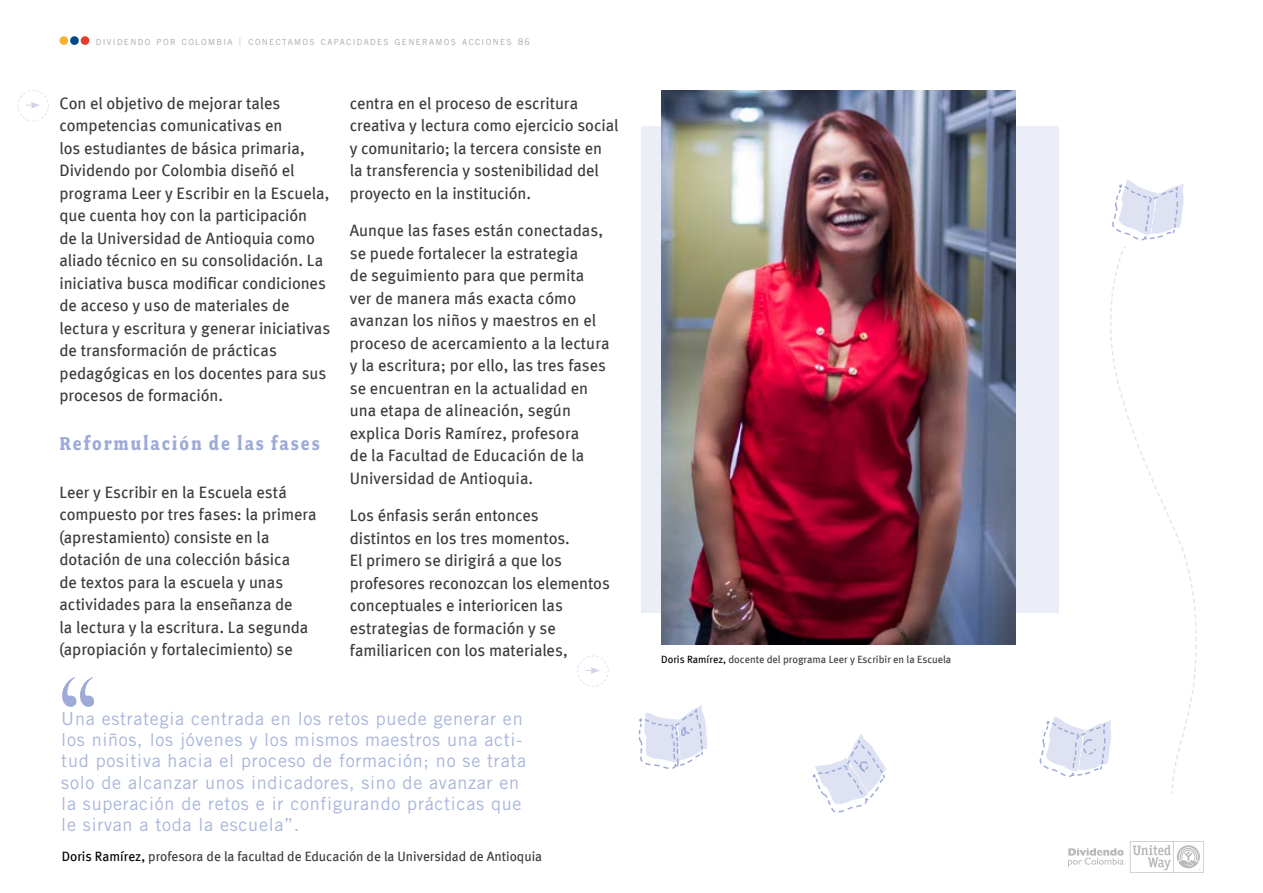
<style>
.page{position:relative;width:1263px;height:893px;background:#fff}
.page>*{position:absolute;margin:0;border:0;box-sizing:border-box;transform-origin:0 0}
.t1{font:700 21px "Fairplex Narrow OT";letter-spacing:.09em;color:#9eabd8}
.t2{font:18px/21px "Trade Gothic LT Std";letter-spacing:.04em;color:#a8b4dc}
.t3{font:16.5px/22.5px "Meta";color:#3c3c3b}
.t4{font:13.5px "Meta";color:#3c3c3b}
.t5{font:10.5px "Meta";color:#3c3c3b}
.t6{font:8.4px "Trade Gothic LT Std";letter-spacing:.155em;color:#a8a8a7}
.s1{font-family:"Fox&Cat";font-size:12px}
.s2{font-size:9px}
.s3{color:#000}
</style>
<div class="page">
<div style="left:60px;top:36px;width:8px;height:9px;background:#f7b334;border-radius:50%"></div>
<div style="left:70px;top:36px;width:9px;height:9px;background:#004a89;border-radius:50%"></div>
<div style="left:81px;top:36px;width:8px;height:9px;background:#e63c2f;border-radius:50%"></div>
<svg style="left:1130px;top:841px;width:74px;height:32px"></svg>
<svg style="left:1068px;top:848px;width:56px;height:19px"></svg>
<div style="left:641px;top:126px;width:417px;height:486px;background:#eceef7"></div>
<svg style="left:62px;top:677px;width:32px;height:30px"></svg>
<svg style="left:1110px;top:180px;width:87px;height:499px"></svg>
<img style="left:661px;top:90px;width:355px;height:554px">
<svg style="left:638px;top:704px;width:69px;height:65px"></svg>
<svg style="left:812px;top:734px;width:74px;height:79px"></svg>
<svg style="left:1040px;top:716px;width:71px;height:61px"></svg>
<svg style="left:17px;top:90px;width:32px;height:32px"></svg>
<svg style="left:577px;top:655px;width:32px;height:32px"></svg>
<p class="t6" style="left:96px;top:37px;width:435px">DIVIDENDO POR COLOMBIA <span class="s1">I</span> CONECTAMOS CAPACIDADES GENERAMOS ACCIONES <span class="s2">86</span></p>
<p class="t3" style="left:60px;top:92px;width:272px">Con el objetivo de mejorar tales competencias comunicativas en<br>los estudiantes de básica primaria, Dividendo por Colombia diseñó el programa Leer y Escribir en la Escuela, que cuenta hoy con la participación<br>de la Universidad de Antioquia como aliado técnico en su consolidación. La iniciativa busca modificar condiciones de acceso y uso de materiales de lectura y escritura y generar iniciativas de transformación de prácticas pedagógicas en los docentes para sus procesos de formación.</p>
<p class="t1" style="left:60px;top:432px;width:262px">Reformulación de las fases</p>
<p class="t3" style="left:60px;top:481px;width:259px">Leer y Escribir en la Escuela está compuesto por tres fases: la primera (aprestamiento) consiste en la dotación de una colección básica<br>de textos para la escuela y unas actividades para la enseñanza de<br>la lectura y la escritura. La segunda (apropiación y fortalecimiento) se</p>
<p class="t3" style="left:350px;top:91px;width:270px">centra en el proceso de escritura creativa y lectura como ejercicio social y comunitario; la tercera consiste en la transferencia y sostenibilidad del proyecto en la institución.</p>
<p class="t3" style="left:350px;top:219px;width:261px">Aunque las fases están conectadas, se puede fortalecer la estrategia<br>de seguimiento para que permita ver de manera más exacta cómo avanzan los niños y maestros en el proceso de acercamiento a la lectura y la escritura; por ello, las tres fases se encuentran en la actualidad en una etapa de alineación, según explica Doris Ramírez, profesora<br>de la Facultad de Educación de la<br>Universidad de Antioquia.</p>
<p class="t3" style="left:350px;top:504px;width:262px">Los énfasis serán entonces<br>distintos en los tres momentos.<br>El primero se dirigirá a que los profesores reconozcan los elementos conceptuales e interioricen las estrategias de formación y se familiaricen con los materiales,</p>
<p class="t2" style="left:61px;top:708px;width:466px">Una estrategia centrada en los retos puede generar en los niños, los jóvenes y los mismos maestros una acti&shy;tud positiva hacia el proceso de formación; no se trata solo de alcanzar unos indicadores, sino de avanzar en la superación de retos e ir configurando prácticas que le sirvan a toda la escuela”.</p>
<p class="t4" style="left:62px;top:848px;width:482px"><span class="s3">Doris Ramírez,</span> profesora de la facultad de Educación de la Universidad de Antioquia</p>
<p class="t5" style="left:661px;top:653px;width:292px"><span class="s3">Doris Ramírez,</span> docente del programa Leer y Escribir en la Escuela</p>
</div>
